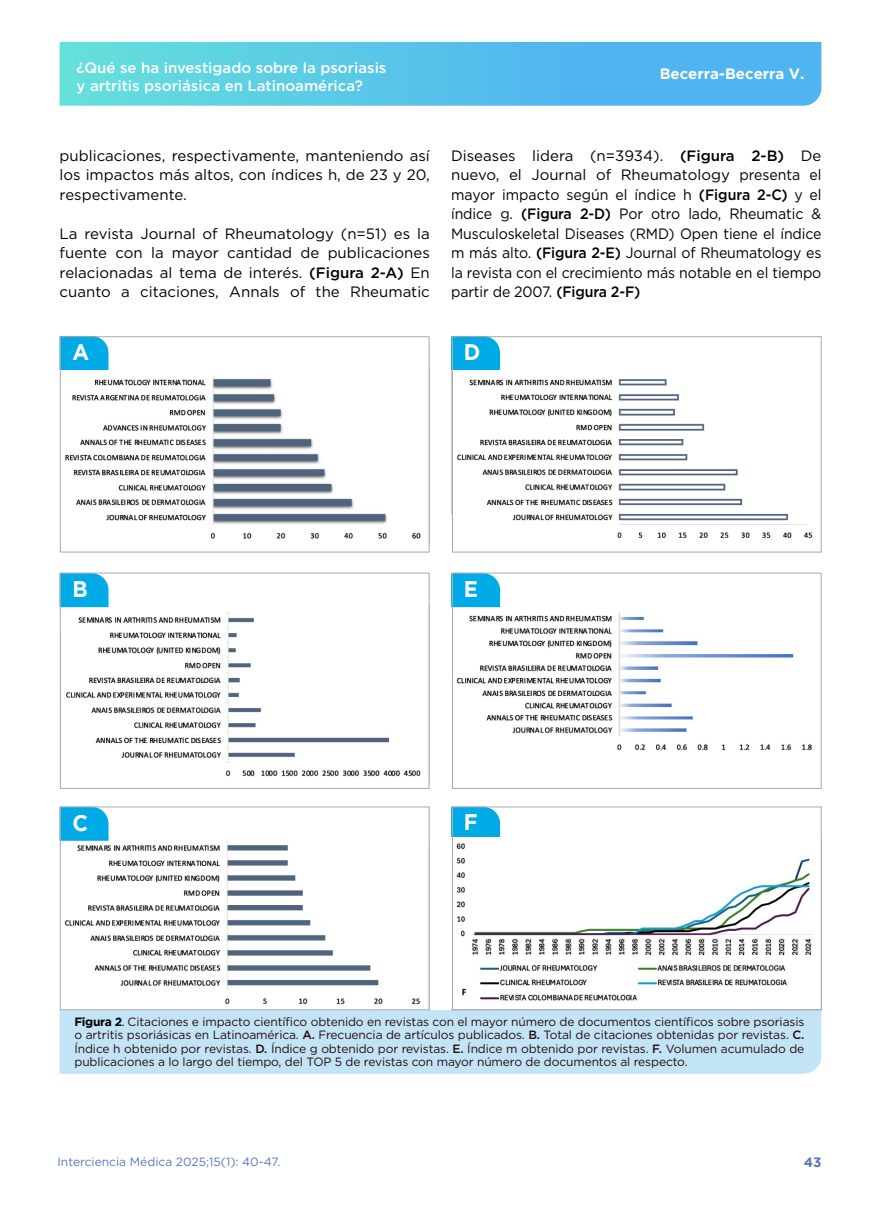
<style>
.page{position:relative;width:881px;height:1212px;background:#fff}
.page>*{position:absolute;margin:0;border:0;box-sizing:border-box;transform-origin:0 0}
.t1{font:700 22.5px "Gotham";color:#fff;scale:.94 1}
.t2{font:15px/19.5px "Gotham";color:#000;text-align:justify}
.t3{font:500 15px/18px "Gotham";color:#fff}
.t4{font:700 15px "Gotham";color:#fff}
.t5{font:700 13.5px "Gotham";color:#5a77ba}
.t6{font:12px/13.5px "Gotham";letter-spacing:-.01em;color:#240d0d;text-align:justify}
.t7{font:12px "Gotham";color:#5a77ba}
.s1{font-weight:500}
.s2{font-weight:700;color:#000}
.s3{color:#000}
</style>
<div class="page">
<svg style="left:60px;top:42px;width:761px;height:64px;background:#58c4e8"></svg>
<img style="left:66px;top:369px;width:355px;height:170px">
<svg style="left:62px;top:338px;width:46px;height:32px"></svg>
<img style="left:451px;top:366px;width:362px;height:173px">
<div style="left:451px;top:336px;width:49px;height:34px;background:#00aae7"></div>
<img style="left:62px;top:604px;width:359px;height:173px">
<svg style="left:62px;top:575px;width:46px;height:32px"></svg>
<img style="left:451px;top:604px;width:362px;height:147px">
<div style="left:451px;top:573px;width:49px;height:34px;background:#00aae7"></div>
<img style="left:64px;top:841px;width:357px;height:164px">
<svg style="left:62px;top:809px;width:46px;height:32px"></svg>
<svg style="left:451px;top:807px;width:49px;height:30px"></svg>
<img style="left:456px;top:843px;width:356px;height:158px">
<div style="left:60px;top:1010px;width:761px;height:64px;background:#c3e3f7"></div>
<div style="left:60px;top:336px;width:369px;height:216px;border:1px solid #a7a9ac"></div>
<div style="left:60px;top:573px;width:369px;height:216px;border:1px solid #a7a9ac"></div>
<div style="left:60px;top:807px;width:369px;height:203px;border:1px solid #a7a9ac"></div>
<div style="left:452px;top:336px;width:369px;height:216px;border:1px solid #a7a9ac"></div>
<div style="left:452px;top:573px;width:369px;height:216px;border:1px solid #a7a9ac"></div>
<div style="left:452px;top:807px;width:369px;height:203px;border:1px solid #a7a9ac"></div>
<p class="t3" style="left:77px;top:58px;width:311px">¿Qué se ha investigado sobre la psoriasis y artritis psoriásica en Latinoamérica?</p>
<p class="t4" style="left:659px;top:65px;width:146px">Becerra-Becerra V.</p>
<p class="t2" style="left:60px;top:145px;width:371px">publicaciones, respectivamente, manteniendo así los impactos más altos, con índices h, de 23 y 20, respectivamente.</p>
<p class="t2" style="left:60px;top:223px;width:371px">La revista Journal of Rheumatology (n=51) es la fuente con la mayor cantidad de publicaciones relacionadas al tema de interés. <span class="s1">(Figura 2-A)</span> En cuanto a citaciones, Annals of the Rheumatic</p>
<p class="t2" style="left:451px;top:145px;width:371px">Diseases lidera (n=3934). <span class="s1">(Figura 2-B)</span> De nuevo, el Journal of Rheumatology presenta el mayor impacto según el índice h <span class="s1">(Figura 2-C)</span> y el índice g. <span class="s1">(Figura 2-D)</span> Por otro lado, Rheumatic &amp; Musculoskeletal Diseases (RMD) Open tiene el índice m más alto. <span class="s1">(Figura 2-E)</span> Journal of Rheumatology es la revista con el crecimiento más notable en el tiempo partir de 2007. <span class="s1">(Figura 2-F)</span></p>
<h1 class="t1" style="left:72px;top:339px;width:19px">A</h1>
<h1 class="t1" style="left:463px;top:339px;width:19px">D</h1>
<h1 class="t1" style="left:72px;top:576px;width:18px">B</h1>
<h1 class="t1" style="left:463px;top:576px;width:17px">E</h1>
<h1 class="t1" style="left:72px;top:810px;width:18px">C</h1>
<h1 class="t1" style="left:463px;top:808px;width:16px">F</h1>
<p class="t6" style="left:74px;top:1015px;width:731px"><span class="s2">Figura 2</span><span class="s3">.</span> Citaciones e impacto científico obtenido en revistas con el mayor número de documentos científicos sobre psoriasis o artritis psoriásicas en Latinoamérica. <span class="s1">A.</span> Frecuencia de artículos publicados. <span class="s1">B.</span> Total de citaciones obtenidas por revistas. <span class="s1">C.<br></span>Índice h obtenido por revistas. <span class="s1">D.</span> Índice g obtenido por revistas. <span class="s1">E.</span> Índice m obtenido por revistas. <span class="s1">F.</span> Volumen acumulado de publicaciones a lo largo del tiempo, del TOP 5 de revistas con mayor número de documentos al respecto.</p>
<p class="t7" style="left:57px;top:1154px;width:224px">Interciencia Médica 2025;15(1): 40-47.</p>
<p class="t5" style="left:803px;top:1154px;width:19px">43</p>
</div>
